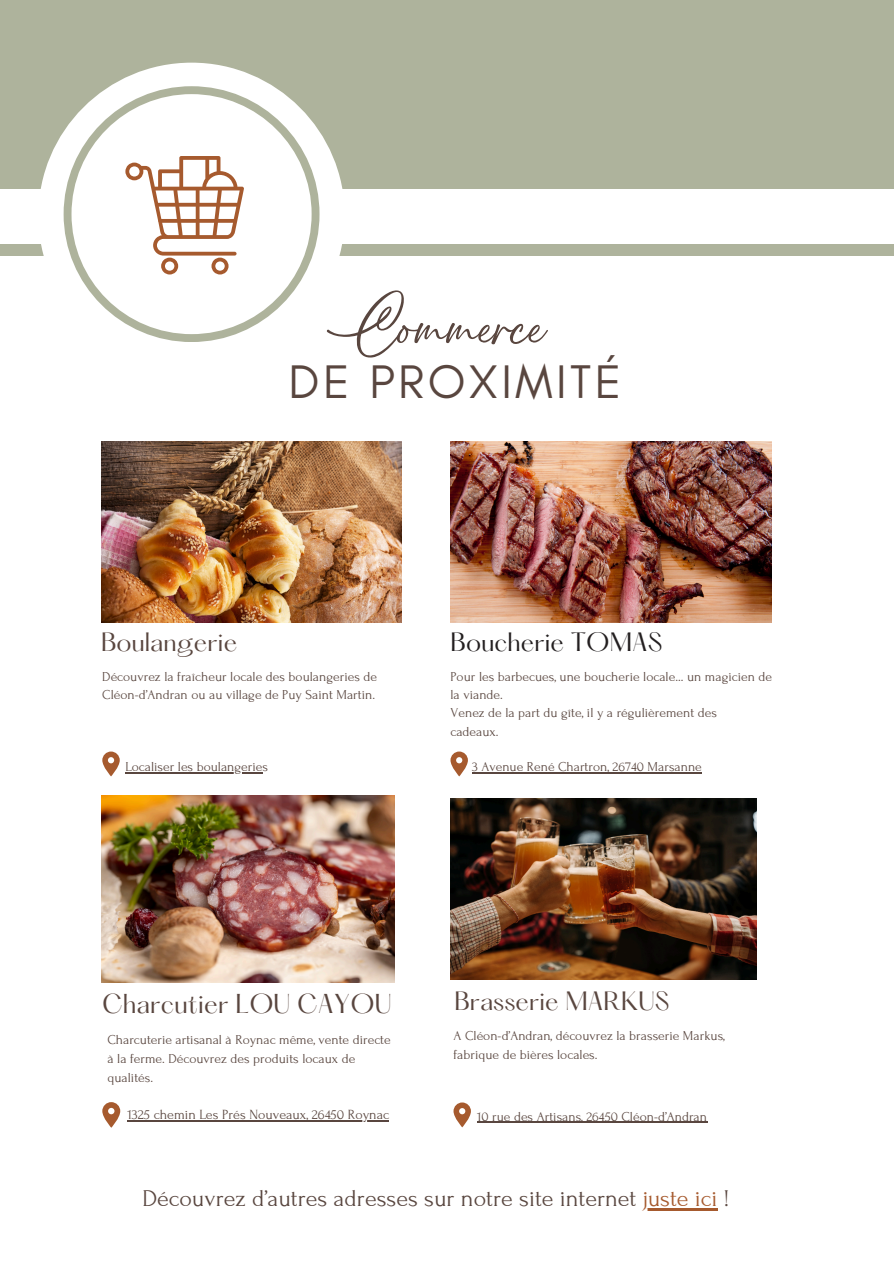
<style>
.page{position:relative;width:894px;height:1264px;background:#fff}
.page>*{position:absolute;margin:0;border:0;box-sizing:border-box;transform-origin:0 0}
.t1{font:88.65px "Best Moment";color:#59463f}
.t2{font:48px "Glacial Indifference";letter-spacing:.07em;color:#59463f}
.t3{font:24px "Forum";color:#59463f}
.t4{font:23.85px "Hatton";color:#59463f}
.t5{font:23.25px "Hatton";color:#59463f}
.t6{font:23.25px "Hatton";color:#231f20}
.t7{font:13.95px "Forum";color:#59463f}
.t8{font:13.65px/18.1px "Forum";color:#59463f}
.s1{color:#a65a2e}
</style>
<div class="page">
<img style="left:101px;top:441px;width:300px;height:181px">
<svg style="left:450px;top:751px;width:17px;height:25px"></svg>
<svg style="left:102px;top:751px;width:17px;height:25px"></svg>
<svg style="left:102px;top:1102px;width:18px;height:25px"></svg>
<svg style="left:453px;top:1102px;width:17px;height:25px"></svg>
<img style="left:450px;top:441px;width:321px;height:181px">
<img style="left:101px;top:795px;width:294px;height:187px">
<img style="left:450px;top:798px;width:306px;height:181px">
<div style="left:0;top:244px;width:893px;height:11px;background:#aeb39c"></div>
<div style="left:0;top:0;width:893px;height:189px;background:#aeb39c"></div>
<div style="left:38px;top:63px;width:306px;height:306px;background:#fff;border-radius:50%"></div>
<svg style="left:64px;top:86px;width:255px;height:256px"></svg>
<svg style="left:125px;top:156px;width:118px;height:118px"></svg>
<hr style="left:125px;top:772px;width:137px;height:1px;background:#59463f">
<hr style="left:472px;top:772px;width:229px;height:1px;background:#59463f">
<hr style="left:127px;top:1120px;width:262px;height:1px;background:#59463f">
<hr style="left:477px;top:1121px;width:229px;height:1px;background:#59463f">
<hr style="left:642px;top:1208px;width:75px;height:2px;background:#a65a2e">
<p class="t1" style="left:326px;top:278px;width:222px">Commerce</p>
<p class="t2" style="left:288px;top:352px;width:334px">DE PROXIMITÉ</p>
<h1 class="t5" style="left:101px;top:630px;width:138px">Boulangerie</h1>
<p class="t6" style="left:450px;top:630px;width:213px">Boucherie TOMAS</p>
<h3 class="t8" style="left:102px;top:668px;width:276px">Découvrez la fraîcheur locale des boulangeries de<br>Cléon-d’Andran ou au village de Puy Saint Martin.</h3>
<p class="t8" style="left:125px;top:758px;width:144px">Localiser les boulangeries</p>
<p class="t8" style="left:450px;top:668px;width:323px">Pour les barbecues, une boucherie locale... un magicien de la viande.</p>
<p class="t8" style="left:450px;top:704px;width:268px">Venez de la part du gîte, il y a régulièrement des cadeaux.</p>
<p class="t8" style="left:472px;top:758px;width:231px">3 Avenue René Chartron, 26740 Marsanne</p>
<h2 class="t4" style="left:102px;top:992px;width:291px">Charcutier LOU CAYOU</h2>
<p class="t5" style="left:454px;top:989px;width:216px">Brasserie MARKUS</p>
<h3 class="t8" style="left:107px;top:1030px;width:285px;line-height:18.8px">Charcuterie artisanal à Roynac même, vente directe à la ferme. Découvrez des produits locaux de qualités.</h3>
<p class="t8" style="left:453px;top:1027px;width:273px">A Cléon-d’Andran, découvrez la brasserie Markus, fabrique de bières locales.</p>
<p class="t7" style="left:127px;top:1107px;width:263px">1325 chemin Les Prés Nouveaux, 26450 Roynac</p>
<p class="t8" style="left:477px;top:1107px;width:231px">10 rue des Artisans, 26450 Cléon-d’Andran</p>
<h3 class="t3" style="left:142px;top:1185px;width:588px">Découvrez d’autres adresses sur notre site internet <span class="s1">juste ici</span> !</h3>
</div>
